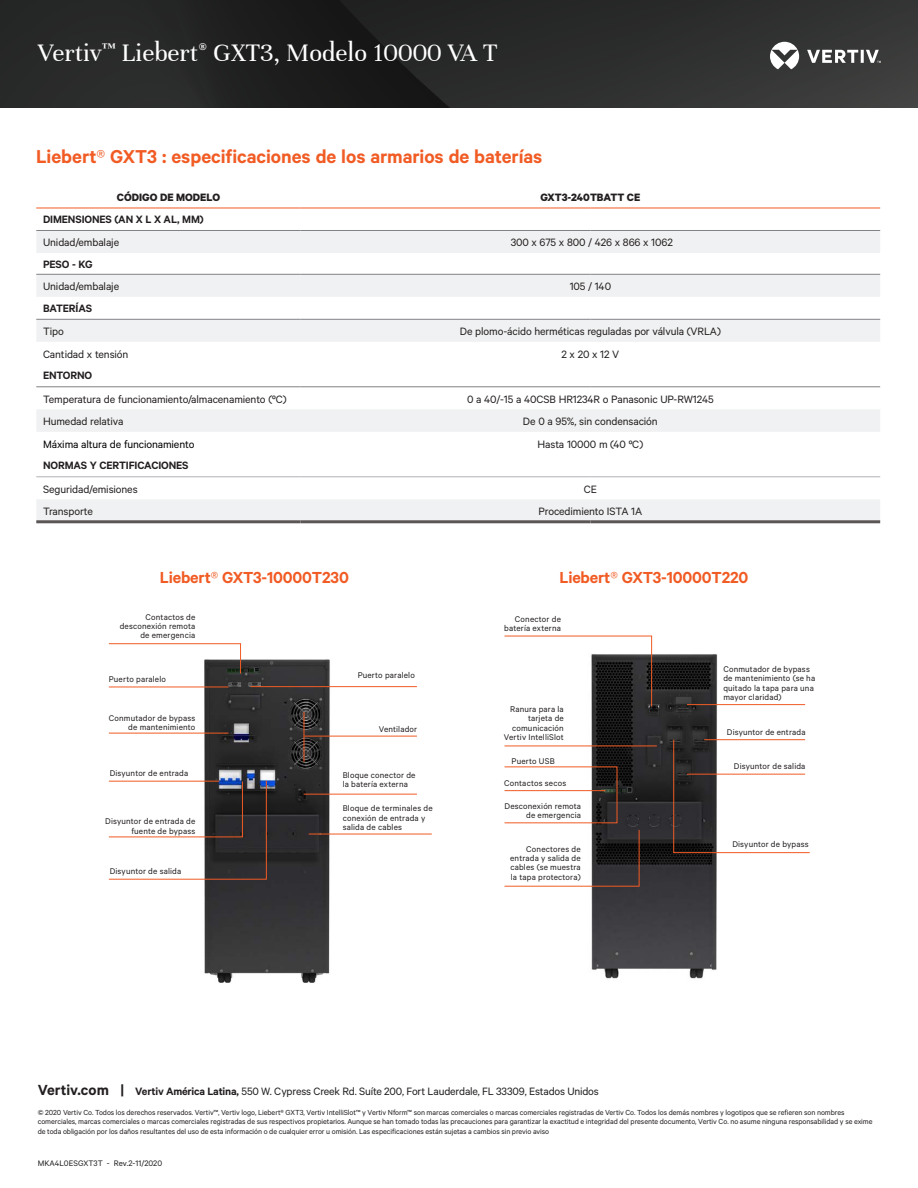
<style>
.page{position:relative;width:918px;height:1188px;background:#fff}
.page>*{position:absolute;margin:0;border:0;box-sizing:border-box;transform-origin:0 0}
.Vertiv_Header_Small{font:27px "Unna";color:#fff}
.Vertiv_Orange_Main_H{font:600 21px "Calibre";color:#f15b24}
.DatasheetTableBody{font:600 18px "Calibre";letter-spacing:-.01em;color:#f15b24}
.DatasheetTableBody-2{font:12px "Calibre";letter-spacing:-.01em;color:#231f20}
.Footer_Address{font:12px "Calibre";letter-spacing:-.015em;color:#231f20}
.DatasheetTableBody-3{font:600 12px "Calibre";letter-spacing:-.01em;color:#231f20}
.DatasheetTableHeader{font:700 12px "Calibre";color:#231f20}
.DatasheetTableBody-4{font:12px "Calibre";letter-spacing:-.01em;color:#000}
.Vertiv_Body_Text{font:9.3px/9.3px "Calibre";letter-spacing:.015em;color:#231f20;text-align:right}
.t1{font:9px "Calibre";color:#231f20}
.Footer_Address-2{font:8.25px/9.8px "Calibre";letter-spacing:-.005em;color:#231f20}
.s1{font-weight:300}
.s2{font-weight:600;font-size:16.5px}
.s3{font-weight:600}
</style>
<div class="page">
<img style="left:0;top:0;width:918px;height:108px">
<svg style="left:770px;top:42px;width:111px;height:27px"></svg>
<svg style="left:36px;top:231px;width:844px;height:289px"></svg>
<hr style="left:36px;top:230px;width:265px;height:1px;background:#808285">
<hr style="left:301px;top:230px;width:289px;height:1px;background:#808285">
<hr style="left:590px;top:230px;width:290px;height:1px;background:#808285">
<hr style="left:36px;top:274px;width:265px;height:1px;background:#808285">
<hr style="left:301px;top:274px;width:289px;height:1px;background:#808285">
<hr style="left:590px;top:274px;width:290px;height:1px;background:#808285">
<hr style="left:36px;top:319px;width:265px;height:1px;background:#808285">
<hr style="left:301px;top:319px;width:289px;height:1px;background:#808285">
<hr style="left:590px;top:319px;width:290px;height:1px;background:#808285">
<hr style="left:36px;top:387px;width:265px;height:1px;background:#808285">
<hr style="left:301px;top:387px;width:289px;height:1px;background:#808285">
<hr style="left:590px;top:387px;width:290px;height:1px;background:#808285">
<hr style="left:36px;top:477px;width:265px;height:1px;background:#b0b1b5">
<hr style="left:301px;top:477px;width:289px;height:1px;background:#b0b1b5">
<hr style="left:590px;top:477px;width:290px;height:1px;background:#b0b1b5">
<hr style="left:36px;top:208px;width:265px;height:1px;background:#f15b24">
<hr style="left:301px;top:208px;width:289px;height:1px;background:#f15b24">
<hr style="left:590px;top:208px;width:290px;height:1px;background:#f15b24">
<hr style="left:36px;top:520px;width:265px;height:3px;background:#5b5655">
<hr style="left:301px;top:520px;width:289px;height:3px;background:#5b5655">
<hr style="left:590px;top:520px;width:290px;height:3px;background:#5b5655">
<img style="left:186px;top:644px;width:160px;height:339px">
<svg style="left:108px;top:643px;width:133px;height:31px"></svg>
<hr style="left:109px;top:687px;width:120px;height:1px;background:#f15b24">
<hr style="left:109px;top:733px;width:120px;height:1px;background:#f15b24">
<svg style="left:108px;top:780px;width:159px;height:100px"></svg>
<hr style="left:250px;top:686px;width:167px;height:1px;background:#f15b24">
<hr style="left:304px;top:712px;width:1px;height:50px;background:#f15b24">
<hr style="left:304px;top:736px;width:113px;height:1px;background:#f15b24">
<hr style="left:304px;top:794px;width:113px;height:1px;background:#f15b24">
<hr style="left:309px;top:834px;width:123px;height:1px;background:#f15b24">
<img style="left:577px;top:635px;width:160px;height:344px">
<svg style="left:504px;top:635px;width:148px;height:72px"></svg>
<hr style="left:505px;top:746px;width:152px;height:1px;background:#f15b24">
<hr style="left:505px;top:790px;width:100px;height:1px;background:#f15b24">
<svg style="left:673px;top:739px;width:137px;height:114px"></svg>
<hr style="left:687px;top:774px;width:118px;height:1px;background:#f15b24">
<hr style="left:687px;top:704px;width:118px;height:1px;background:#f15b24">
<hr style="left:704px;top:739px;width:101px;height:1px;background:#f15b24">
<svg style="left:504px;top:829px;width:136px;height:58px"></svg>
<p class="Vertiv_Header_Small" style="left:38px;top:37px;width:461px">Vertiv<sup>™</sup> Liebert<sup>®</sup> GXT3, Modelo 10000 VA T</p>
<p class="Vertiv_Orange_Main_H" style="left:36px;top:144px;width:508px">Liebert<span class="s1">®</span> GXT3 : especificaciones de los armarios de baterías</p>
<p class="DatasheetTableHeader" style="left:117px;top:190px;width:105px">CÓDIGO DE MODELO</p>
<p class="DatasheetTableHeader" style="left:540px;top:190px;width:102px">GXT3-240TBATT CE</p>
<p class="DatasheetTableBody-3" style="left:43px;top:212px;width:162px">DIMENSIONES (AN X L X AL, MM)</p>
<p class="DatasheetTableBody-2" style="left:43px;top:236px;width:78px">Unidad/embalaje</p>
<p class="DatasheetTableBody-2" style="left:511px;top:236px;width:164px">300 x 675 x 800 / 426 x 866 x 1062</p>
<p class="DatasheetTableBody-3" style="left:43px;top:257px;width:51px">PESO - KG</p>
<p class="DatasheetTableBody-2" style="left:43px;top:279px;width:78px">Unidad/embalaje</p>
<p class="DatasheetTableBody-2" style="left:570px;top:279px;width:43px">105 / 140</p>
<p class="DatasheetTableBody-3" style="left:43px;top:301px;width:50px">BATERÍAS</p>
<p class="DatasheetTableBody-2" style="left:43px;top:324px;width:22px">Tipo</p>
<p class="DatasheetTableBody-2" style="left:460px;top:324px;width:262px">De plomo-ácido herméticas reguladas por válvula (VRLA)</p>
<p class="DatasheetTableBody-2" style="left:43px;top:347px;width:87px">Cantidad x tensión</p>
<p class="DatasheetTableBody-2" style="left:561px;top:347px;width:59px">2 x 20 x 12 V</p>
<p class="DatasheetTableBody-3" style="left:43px;top:369px;width:51px">ENTORNO</p>
<p class="DatasheetTableBody-2" style="left:43px;top:392px;width:245px">Temperatura de funcionamiento/almacenamiento (ºC)</p>
<p class="DatasheetTableBody-2" style="left:467px;top:392px;width:248px">0 a 40/-15 a 40CSB HR1234R o Panasonic UP-RW1245</p>
<p class="DatasheetTableBody-2" style="left:43px;top:414px;width:82px">Humedad relativa</p>
<p class="DatasheetTableBody-2" style="left:523px;top:414px;width:136px">De 0 a 95%, sin condensación</p>
<p class="DatasheetTableBody-4" style="left:43px;top:437px;width:153px">Máxima altura de funcionamiento</p>
<p class="DatasheetTableBody-2" style="left:538px;top:437px;width:107px">Hasta 10000 m (40 ºC)</p>
<p class="DatasheetTableBody-3" style="left:43px;top:459px;width:147px">NORMAS Y CERTIFICACIONES</p>
<p class="DatasheetTableBody-2" style="left:43px;top:482px;width:96px">Seguridad/emisiones</p>
<p class="DatasheetTableBody-2" style="left:584px;top:482px;width:15px">CE</p>
<p class="DatasheetTableBody-2" style="left:43px;top:504px;width:51px">Transporte</p>
<p class="DatasheetTableBody-2" style="left:539px;top:504px;width:105px">Procedimiento ISTA 1A</p>
<p class="DatasheetTableBody" style="left:160px;top:567px;width:191px">Liebert<span class="s1">®</span> GXT3-10000T230</p>
<p class="DatasheetTableBody" style="left:559px;top:567px;width:191px">Liebert<span class="s1">®</span> GXT3-10000T220</p>
<p class="Vertiv_Body_Text" style="left:120px;top:612px;width:77px">Contactos de desconexión remota de emergencia</p>
<p class="Vertiv_Body_Text" style="left:109px;top:674px;width:59px">Puerto paralelo</p>
<p class="Vertiv_Body_Text" style="left:109px;top:713px;width:88px">Conmutador de bypass de mantenimiento</p>
<p class="Vertiv_Body_Text" style="left:110px;top:768px;width:80px">Disyuntor de entrada</p>
<p class="Vertiv_Body_Text" style="left:105px;top:816px;width:92px">Disyuntor de entrada de fuente de bypass</p>
<p class="Vertiv_Body_Text" style="left:110px;top:866px;width:73px">Disyuntor de salida</p>
<p class="Vertiv_Body_Text" style="left:358px;top:670px;width:59px">Puerto paralelo</p>
<p class="Vertiv_Body_Text" style="left:379px;top:724px;width:40px">Ventilador</p>
<p class="Vertiv_Body_Text" style="left:343px;top:770px;width:74px;text-align:left">Bloque conector de la batería externa</p>
<p class="Vertiv_Body_Text" style="left:343px;top:804px;width:91px;text-align:left">Bloque de terminales de conexión de entrada y salida de cables</p>
<p class="Vertiv_Body_Text" style="left:504px;top:614px;width:58px">Conector de batería externa</p>
<p class="Vertiv_Body_Text" style="left:504px;top:704px;width:61px">Ranura para la tarjeta de comunicación<br>Vertiv IntelliSlot</p>
<p class="Vertiv_Body_Text" style="left:512px;top:756px;width:45px">Puerto USB</p>
<p class="Vertiv_Body_Text" style="left:504px;top:778px;width:64px">Contactos secos</p>
<p class="Vertiv_Body_Text" style="left:504px;top:801px;width:78px">Desconexión remota de emergencia</p>
<p class="Vertiv_Body_Text" style="left:510px;top:844px;width:72px;text-align:justify;text-indent:16px">Conectores de entrada y salida de cables (se muestra la tapa protectora)</p>
<p class="Vertiv_Body_Text" style="left:723px;top:664px;width:93px;text-align:left">Conmutador de bypass de mantenimiento (se ha quitado la tapa para una mayor claridad)</p>
<p class="Vertiv_Body_Text" style="left:727px;top:727px;width:80px">Disyuntor de entrada</p>
<p class="Vertiv_Body_Text" style="left:734px;top:761px;width:73px">Disyuntor de salida</p>
<p class="Vertiv_Body_Text" style="left:732px;top:839px;width:78px">Disyuntor de bypass</p>
<p class="Footer_Address" style="left:38px;top:1084px;width:563px"><span class="s2">Vertiv.com |</span> <span class="s3">Vertiv América Latina,</span> 550 W. Cypress Creek Rd. Suíte 200, Fort Lauderdale, FL 33309, Estados Unidos</p>
<p class="Footer_Address-2" style="left:38px;top:1107px;width:836px">© 2020 Vertiv Co. Todos los derechos reservados. Vertiv™, Vertiv logo, Liebert® GXT3, Vertiv IntelliSlot™ y Vertiv Nform™ son marcas comerciales o marcas comerciales registradas de Vertiv Co. Todos los demás nombres y logotipos que se refieren son nombres comerciales, marcas comerciales o marcas comerciales registradas de sus respectivos propietarios. Aunque se han tomado todas las precauciones para garantizar la exactitud e integridad del presente documento, Vertiv Co. no asume ninguna responsabilidad y se exime de toda obligación por los daños resultantes del uso de esta información o de cualquier error u omisión. Las especificaciones están sujetas a cambios sin previo aviso</p>
<p class="t1" style="left:38px;top:1158px;width:126px">MKA4L0ESGXT3T - Rev.2-11/2020</p>
</div>
